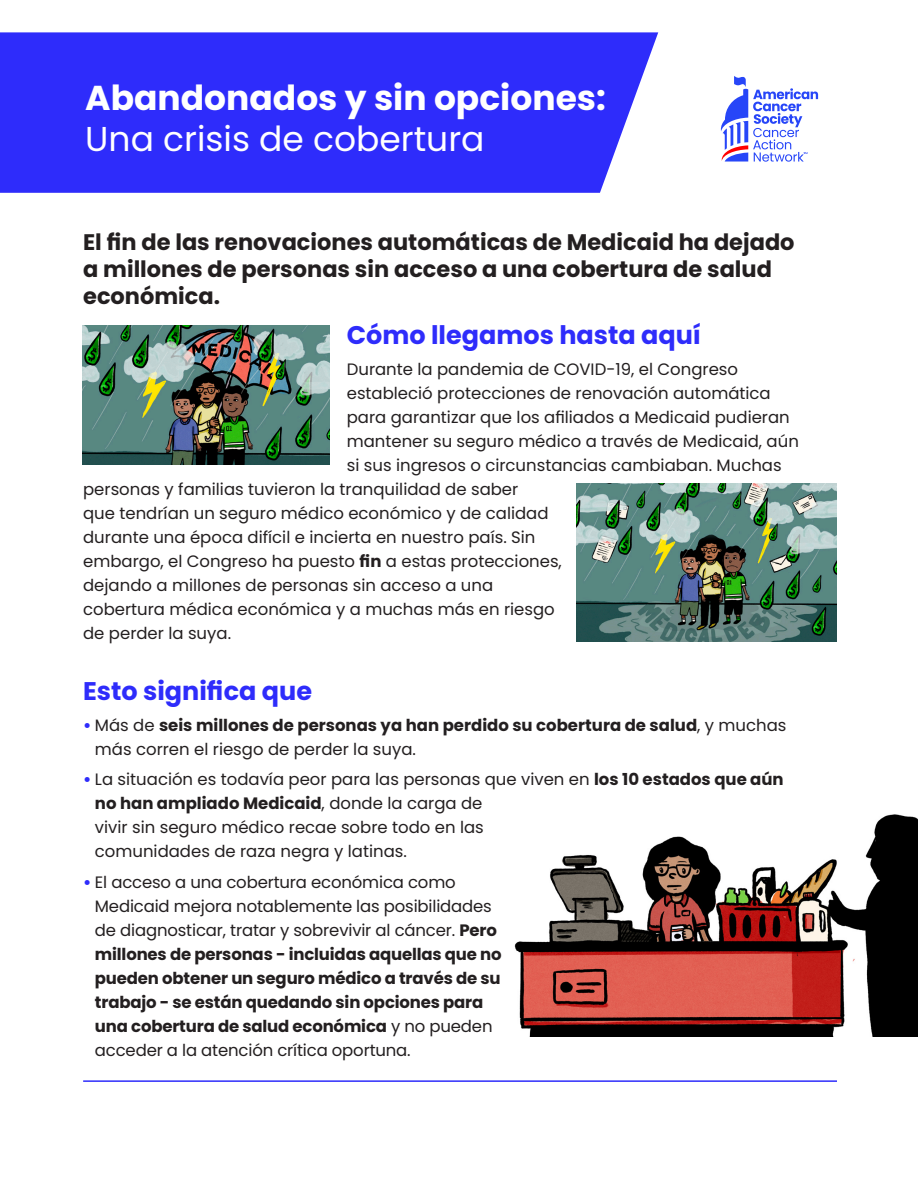
<style>
.page{position:relative;width:918px;height:1188px;background:#fff}
.page>*{position:absolute;margin:0;border:0;box-sizing:border-box;transform-origin:0 0}
.t1{font:700 34.5px "Poppins";color:#fff}
.t2{font:34.5px "Poppins";color:#fff}
.t3{font:700 25.5px "Poppins";color:#2e2cfb}
.t4{font:700 22.5px/27px "Poppins";color:#231f20}
.t5{font:16.5px/24px "Poppins";color:#231f20}
.t6{font:700 16.5px/24px "Poppins";color:#231f20}
.s1{font-weight:700}
.s2{color:#2e2cfb}
.s3{font-weight:400}
.s4{font-weight:700;color:#2e2cfb}
</style>
<div class="page">
<div style="left:0;top:32px;width:658px;height:161px;background:#2e2cfb"></div>
<svg style="left:721px;top:76px;width:97px;height:86px"></svg>
<hr style="left:83px;top:1080px;width:754px;height:2px;background:#2e2cfb">
<img style="left:514px;top:814px;width:404px;height:222px">
<img style="left:83px;top:325px;width:247px;height:139px">
<img style="left:577px;top:484px;width:260px;height:158px">
<p class="t1" style="left:85px;top:78px;width:522px">Abandonados y sin opciones:</p>
<p class="t2" style="left:85px;top:118px;width:401px">Una crisis de cobertura</p>
<p class="t4" style="left:83px;top:229px;width:713px">El fin de las renovaciones automáticas de Medicaid ha dejado a millones de personas sin acceso a una cobertura de salud económica.</p>
<p class="t3" style="left:347px;top:321px;width:356px">Cómo llegamos hasta aquí</p>
<p class="t5" style="left:347px;top:357px;width:393px">Durante la pandemia de COVID-19, el Congreso</p>
<p class="t5" style="left:347px;top:381px;width:426px">estableció protecciones de renovación automática</p>
<p class="t5" style="left:347px;top:405px;width:445px">para garantizar que los afiliados a Medicaid pudieran</p>
<p class="t5" style="left:347px;top:429px;width:454px">mantener su seguro médico a través de Medicaid, aún</p>
<p class="t5" style="left:347px;top:453px;width:436px">si sus ingresos o circunstancias cambiaban. Muchas</p>
<p class="t5" style="left:83px;top:477px;width:437px">personas y familias tuvieron la tranquilidad de saber</p>
<p class="t5" style="left:83px;top:501px;width:467px">que tendrían un seguro médico económico y de calidad</p>
<p class="t5" style="left:83px;top:525px;width:454px">durante una época difícil e incierta en nuestro país. Sin</p>
<p class="t5" style="left:83px;top:549px;width:480px">embargo, el Congreso ha puesto <span class="s1">fin</span> a estas protecciones,</p>
<p class="t5" style="left:83px;top:573px;width:412px">dejando a millones de personas sin acceso a una</p>
<p class="t5" style="left:83px;top:597px;width:473px">cobertura médica económica y a muchas más en riesgo</p>
<p class="t5" style="left:83px;top:621px;width:149px">de perder la suya.</p>
<p class="t3" style="left:83px;top:676px;width:230px">Esto significa que</p>
<p class="t6" style="left:95px;top:713px;width:693px;text-indent:-12px"><span class="s2">•</span> <span class="s3">Más de</span> seis millones de personas ya han perdido su cobertura de salud<span class="s3">, y muchas más corren el riesgo de perder la suya.</span></p>
<p class="t5" style="left:95px;top:768px;width:690px;text-indent:-12px"><span class="s4">•</span> La situación es todavía peor para las personas que viven en <span class="s1">los 10 estados que aún no han ampliado Medicaid</span>, donde la carga de<br>vivir sin seguro médico recae sobre todo en las<br>comunidades de raza negra y latinas.</p>
<p class="t5" style="left:95px;top:870px;width:408px;text-indent:-12px"><span class="s4">•</span> El acceso a una cobertura económica como Medicaid mejora notablemente las posibilidades de diagnosticar, tratar y sobrevivir al cáncer. <span class="s1">Pero millones de personas - incluidas aquellas que no pueden obtener un seguro médico a través de su trabajo - se están quedando sin opciones para una cobertura de salud económica</span> y no pueden acceder a la atención crítica oportuna.</p>
</div>
